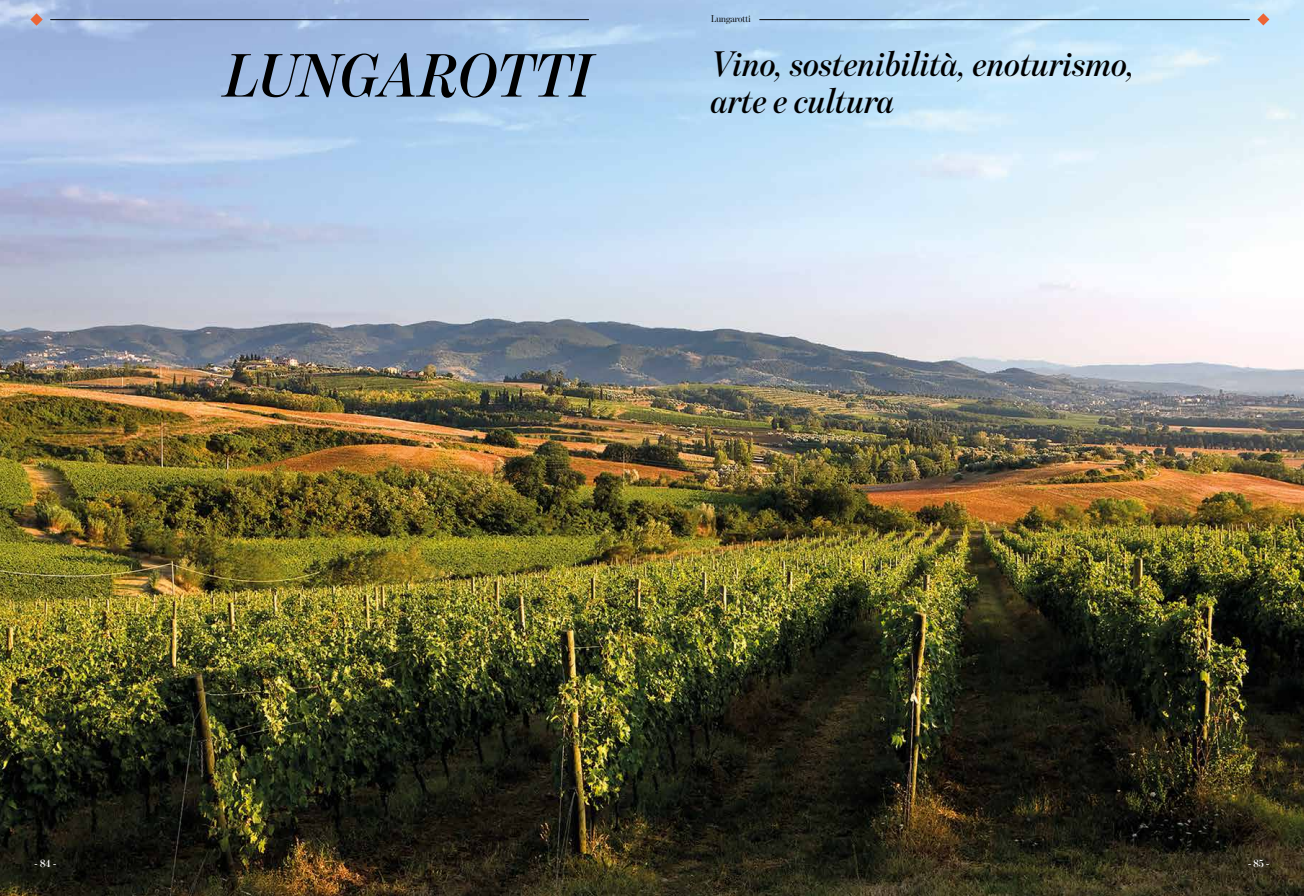
<style>
.page{position:relative;width:1304px;height:896px;background:#fff}
.page>*{position:absolute;margin:0;border:0;box-sizing:border-box;transform-origin:0 0}
.t1{font:italic 600 62.1px "Benton Mod Disp";letter-spacing:.01em;color:#000}
.t2{font:italic 600 36px "Benton Mod Disp";color:#000}
.t3{font:600 11.2px "Benton Mod Disp";color:#fff}
.t4{font:10px "Benton Mod Disp";color:#000}
</style>
<div class="page">
<img style="left:0;top:0;width:1304px;height:896px">
<svg style="left:1257px;top:13px;width:12px;height:12px"></svg>
<hr style="left:759px;top:19px;width:491px;height:1px;background:#000">
<hr style="left:50px;top:19px;width:539px;height:1px;background:#000">
<svg style="left:30px;top:13px;width:13px;height:13px"></svg>
<h1 class="t1" style="left:226px;top:41px;width:368px">LUNGAROTTI</h1>
<p class="t4" style="left:711px;top:13px;width:41px">Lungarotti</p>
<p class="t2" style="left:711px;top:44px;width:426px">Vino, sostenibilità, enoturismo,</p>
<p class="t2" style="left:711px;top:81px;width:185px">arte e cultura</p>
<p class="t3" style="left:35px;top:857px;width:23px">- 84 -</p>
<p class="t3" style="left:1248px;top:857px;width:23px">- 85 -</p>
</div>
